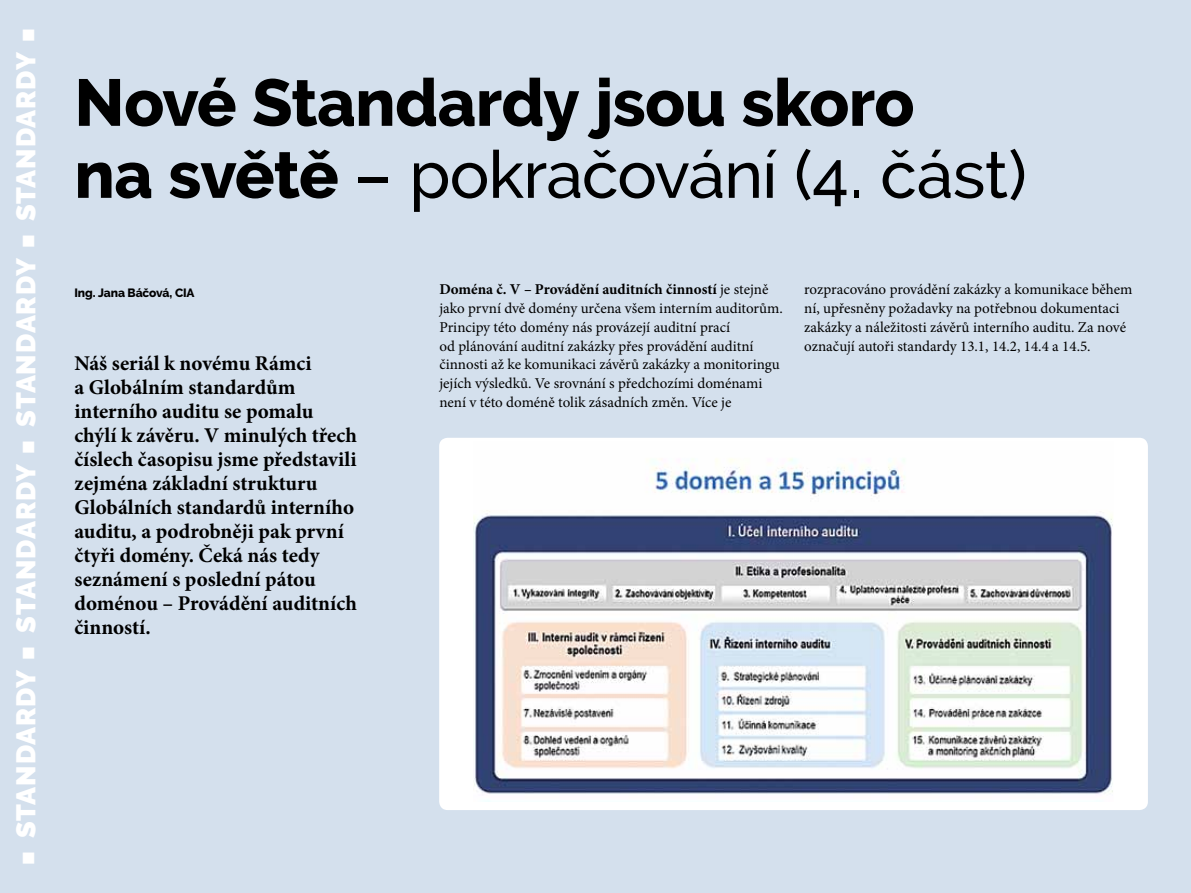
<style>
.page{position:relative;width:1191px;height:893px;background:#d4e0ed}
.page>*{position:absolute;margin:0;border:0;box-sizing:border-box;transform-origin:0 0}
.t1{font:800 66px/72px "Raleway";letter-spacing:-.01em;color:#000}
.t2{font:900 27px "Raleway";letter-spacing:.03em;color:#fff}
.t3{font:700 21px/24px "Minion Pro";color:#000}
.t4{font:15px/18.8px "Minion Pro";color:#000}
.t5{font:800 12px "Raleway";letter-spacing:-.01em;color:#000}
.s1{font-family:"Minion Pro";font-weight:400;font-size:39px}
.s2{font-weight:500}
.s3{font-weight:700}
</style>
<div class="page">
<div style="left:439px;top:438px;width:709px;height:372px;background:#fff;border-radius:9px"></div>
<img style="left:473px;top:458px;width:640px;height:343px">
<h2 class="t2" style="left:10px;top:866px;width:840px;rotate:-90deg"><span class="s1">■</span> Standardy <span class="s1">■</span> Standardy <span class="s1">■</span> Standardy <span class="s1">■</span> Standardy <span class="s1">■</span></h2>
<h1 class="t1" style="left:74px;top:67px;width:954px">Nové Standardy jsou skoro<br>na světě <span class="s2">– pokračování (4. část)</span></h1>
<p class="t5" style="left:74px;top:286px;width:122px">Ing. Jana Báčová, CIA</p>
<p class="t3" style="left:74px;top:351px;width:284px">Náš seriál k novému Rámci<br>a Globálním standardům interního auditu se pomalu chýlí k závěru. V minulých třech číslech časopisu jsme představili zejména základní strukturu<br>Globálních standardů interního auditu, a podrobněji pak první čtyři domény. Čeká nás tedy seznámení s poslední pátou doménou – Provádění auditních činností.</p>
<p class="t4" style="left:439px;top:280px;width:345px"><span class="s3">Doména č. V – Provádění auditních činností</span> je stejně jako první dvě domény určena všem interním auditorům.<br>Principy této domény nás provázejí auditní prací<br>od plánování auditní zakázky přes provádění auditní činnosti až ke komunikaci závěrů zakázky a monitoringu jejích výsledků. Ve srovnání s předchozími doménami není v této doméně tolik zásadních změn. Více je</p>
<p class="t4" style="left:804px;top:280px;width:330px">rozpracováno provádění zakázky a komunikace během ní, upřesněny požadavky na potřebnou dokumentaci zakázky a náležitosti závěrů interního auditu. Za nové označují autoři standardy 13.1, 14.2, 14.4 a 14.5.</p>
</div>
